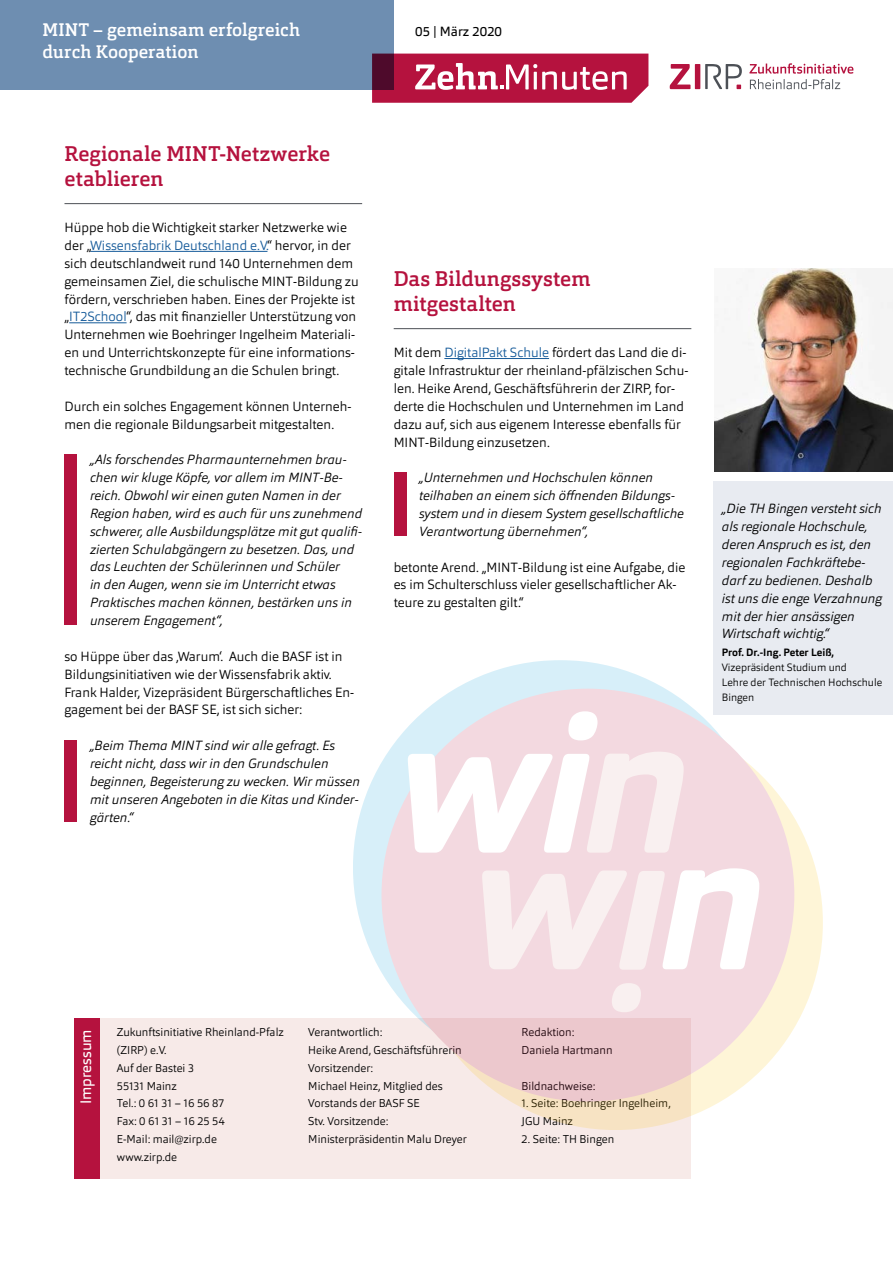
<style>
.page{position:relative;width:893px;height:1263px;background:#fff}
.page>*{position:absolute;margin:0;border:0;box-sizing:border-box;transform-origin:0 0}
.t1{font:500 21px/25.5px "Orgon Slab";letter-spacing:.005em;color:#b5123e}
.t2{font:500 18px/22.5px "Orgon Slab";color:#fff}
.t3{font:15px "Orgon";color:#fff}
.t4{font:300 13.2px/17.9px "Orgon";color:#000}
.t5{font:italic 300 13.2px/17.9px "Orgon";color:#000}
.t6{font:13.2px "Orgon";letter-spacing:.01em;color:#000}
.t7{font:300 11.25px/17.9px "Orgon";color:#000}
.t8{font:300 10.5px/15px "Orgon";color:#000}
.t9{font:700 10.5px "Orgon";color:#000}
.s1{color:#165b9a}
</style>
<div class="page">
<div style="left:74px;top:1018px;width:617px;height:161px;background:#f7eae8"></div>
<div style="left:74px;top:1018px;width:25px;height:161px;background:#b5123e"></div>
<hr style="left:394px;top:328px;width:297px;height:1px;background:#4c5056">
<hr style="left:444px;top:358px;width:105px;height:1px;background:#165b9a">
<div style="left:394px;top:472px;width:12px;height:64px;background:#b5123e"></div>
<div style="left:0;top:0;width:393px;height:89px;background:#6e8eb1"></div>
<svg style="left:749px;top:63px;width:104px;height:26px"></svg>
<svg style="left:670px;top:64px;width:20px;height:25px"></svg>
<div style="left:695px;top:64px;width:5px;height:25px;background:#b5123e"></div>
<svg style="left:705px;top:64px;width:37px;height:25px"></svg>
<svg style="left:372px;top:54px;width:276px;height:49px"></svg>
<hr style="left:64px;top:203px;width:298px;height:1px;background:#4c5056">
<hr style="left:90px;top:251px;width:177px;height:1px;background:#165b9a">
<hr style="left:69px;top:322px;width:58px;height:1px;background:#165b9a">
<div style="left:64px;top:454px;width:13px;height:171px;background:#b5123e"></div>
<div style="left:64px;top:740px;width:13px;height:81px;background:#b5123e"></div>
<img style="left:714px;top:268px;width:179px;height:204px">
<div style="left:713px;top:481px;width:180px;height:233px;background:#e8ebf1"></div>
<svg style="left:475px;top:783px;width:348px;height:347px"></svg>
<svg style="left:353px;top:660px;width:415px;height:415px"></svg>
<div style="left:381px;top:689px;width:413px;height:412px;background:linear-gradient(to bottom,#f5dee5,#efced4);border-radius:50%"></div>
<svg style="left:568px;top:711px;width:29px;height:29px"></svg>
<svg style="left:408px;top:752px;width:276px;height:101px"></svg>
<svg style="left:612px;top:983px;width:29px;height:29px"></svg>
<svg style="left:482px;top:868px;width:277px;height:102px"></svg>
<h2 class="t2" style="left:43px;top:18px;width:259px">MINT – gemeinsam erfolgreich durch Kooperation</h2>
<p class="t6" style="left:415px;top:23px;width:88px">05 | März 2020</p>
<h1 class="t1" style="left:64px;top:141px;width:267px">Regionale MINT-Netzwerke etablieren</h1>
<p class="t4" style="left:64px;top:219px;width:296px">Hüppe hob die Wichtigkeit starker Netzwerke wie der „<span class="s1">Wissensfabrik Deutschland e.V.</span>“ hervor, in der sich deutschlandweit rund 140 Unternehmen dem gemeinsamen Ziel, die schulische MINT-Bildung zu fördern, verschrieben haben. Eines der Projekte ist „<span class="s1">IT2School</span>“, das mit finanzieller Unterstützung von Unternehmen wie Boehringer Ingelheim Materiali&shy;en und Unterrichtskonzepte für eine informations&shy;technische Grundbildung an die Schulen bringt.</p>
<p class="t4" style="left:64px;top:397px;width:288px">Durch ein solches Engagement können Unterneh&shy;men die regionale Bildungsarbeit mitgestalten.</p>
<p class="t5" style="left:90px;top:451px;width:274px">„Als forschendes Pharmaunternehmen brau&shy;chen wir kluge Köpfe, vor allem im MINT-Be&shy;reich. Obwohl wir einen guten Namen in der Region haben, wird es auch für uns zunehmend schwerer, alle Ausbildungsplätze mit gut qualifi&shy;zierten Schulabgängern zu besetzen. Das, und das Leuchten der Schülerinnen und Schüler<br>in den Augen, wenn sie im Unterricht etwas Praktisches machen können, bestärken uns in unserem Engagement“,</p>
<p class="t4" style="left:64px;top:647px;width:291px">so Hüppe über das ‚Warum‘. Auch die BASF ist in Bildungsinitiativen wie der Wissensfabrik aktiv.<br>Frank Halder, Vizepräsident Bürgerschaftliches En&shy;gagement bei der BASF SE, ist sich sicher:</p>
<p class="t5" style="left:90px;top:736px;width:271px">„Beim Thema MINT sind wir alle gefragt. Es reicht nicht, dass wir in den Grundschulen beginnen, Begeisterung zu wecken. Wir müssen mit unseren Angeboten in die Kitas und Kinder&shy;gärten.“</p>
<h1 class="t1" style="left:394px;top:266px;width:198px">Das Bildungssystem mitgestalten</h1>
<p class="t4" style="left:394px;top:344px;width:296px">Mit dem <span class="s1">DigitalPakt Schule</span> fördert das Land die di&shy;gitale Infrastruktur der rheinland-pfälzischen Schu&shy;len. Heike Arend, Geschäftsführerin der ZIRP, for&shy;derte die Hochschulen und Unternehmen im Land dazu auf, sich aus eigenem Interesse ebenfalls für MINT-Bildung einzusetzen.</p>
<p class="t5" style="left:419px;top:469px;width:266px">„Unternehmen und Hochschulen können teilhaben an einem sich öffnenden Bildungs&shy;system und in diesem System gesellschaftliche Verantwortung übernehmen“,</p>
<p class="t4" style="left:394px;top:558px;width:293px">betonte Arend. „MINT-Bildung ist eine Aufgabe, die es im Schulterschluss vieler gesellschaftlicher Ak&shy;teure zu gestalten gilt.“</p>
<p class="t5" style="left:722px;top:500px;width:162px">„Die TH Bingen versteht sich als regionale Hochschule, deren Anspruch es ist, den regionalen Fachkräftebe&shy;darf zu bedienen. Deshalb ist uns die enge Verzahnung mit der hier ansässigen<br>Wirtschaft wichtig.“</p>
<p class="t9" style="left:722px;top:646px;width:114px">Prof. Dr.-Ing. Peter Leiß,</p>
<p class="t8" style="left:722px;top:660px;width:162px">Vizepräsident Studium und<br>Lehre der Technischen Hochschule<br>Bingen</p>
<p class="t7" style="left:117px;top:1023px;width:168px">Zukunftsinitiative Rheinland-Pfalz (ZIRP) e.V.<br>Auf der Bastei 3<br>55131 Mainz<br>Tel.: 0 61 31 – 16 56 87<br>Fax: 0 61 31 – 16 25 54<br>E-Mail: mail@zirp.de<br>www.zirp.de</p>
<p class="t3" style="left:76px;top:1104px;width:76px;rotate:-90deg">Impressum</p>
<p class="t7" style="left:308px;top:1023px;width:160px">Verantwortlich:<br>Heike Arend, Geschäftsführerin<br>Vorsitzender:<br>Michael Heinz, Mitglied des<br>Vorstands der BASF SE<br>Stv. Vorsitzende:<br>Ministerpräsidentin Malu Dreyer</p>
<p class="t7" style="left:522px;top:1023px;width:93px">Redaktion:<br>Daniela Hartmann</p>
<p class="t7" style="left:522px;top:1077px;width:75px">Bildnachweise:</p>
<p class="t7" style="left:522px;top:1094px;width:151px">1. Seite: Boehringer Ingelheim,<br>JGU Mainz</p>
<p class="t7" style="left:522px;top:1130px;width:94px">2. Seite: TH Bingen</p>
</div>
